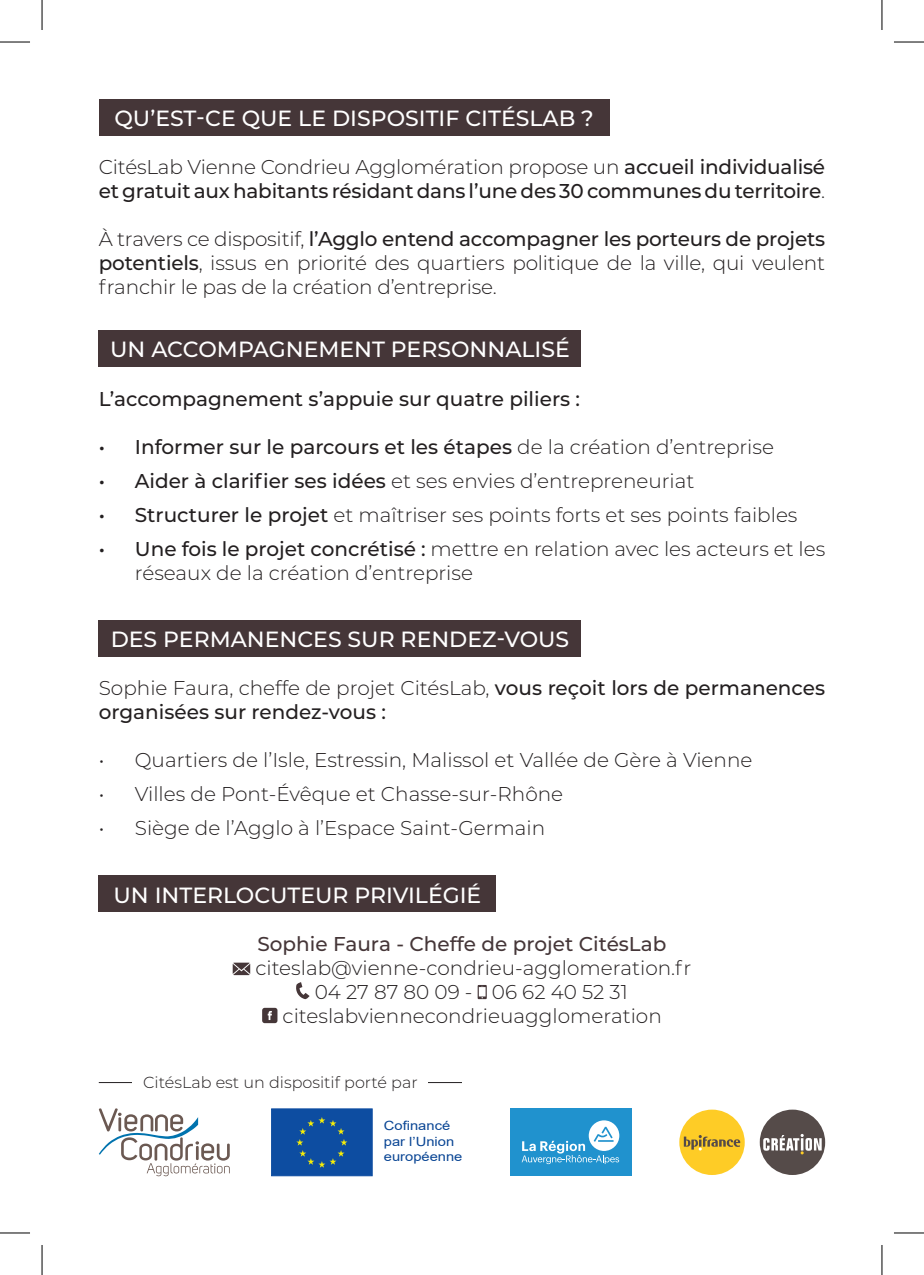
<style>
.page{position:relative;width:924px;height:1275px;background:#fff}
.page>*{position:absolute;margin:0;border:0;box-sizing:border-box;transform-origin:0 0}
.t1{font:500 22px "Montserrat";color:#fff}
.t2{font:300 20px/24px "Montserrat";color:#231f20;text-align:justify}
.t3{font:500 20px/24px "Montserrat";letter-spacing:-.005em;color:#231f20}
.t4{font:500 20px "Montserrat";color:#453638}
.t5{font:300 16px "Montserrat";color:#231f20}
.t6{font:12.8px/15.2px "Arial";color:#094594;scale:1.16 1}
.s1{font-weight:300}
.s2{font-weight:500}
</style>
<div class="page">
<div style="left:99px;top:99px;width:510px;height:37px;background:#453638"></div>
<div style="left:99px;top:330px;width:482px;height:37px;background:#453638"></div>
<div style="left:99px;top:620px;width:482px;height:36px;background:#453638"></div>
<div style="left:99px;top:875px;width:397px;height:37px;background:#453638"></div>
<svg style="left:232px;top:962px;width:18px;height:13px"></svg>
<svg style="left:296px;top:982px;width:13px;height:17px"></svg>
<svg style="left:477px;top:985px;width:9px;height:14px"></svg>
<div style="left:262px;top:1007px;width:15px;height:16px;background:#453638;border-radius:3px"></div>
<svg style="left:267px;top:1011px;width:5px;height:9px"></svg>
<div style="left:509px;top:1108px;width:122px;height:68px;background:#2092ce"></div>
<svg style="left:521px;top:1120px;width:98px;height:44px"></svg>
<div style="left:759px;top:1109px;width:65px;height:66px;background:#554b49;border-radius:50%"></div>
<div style="left:678px;top:1109px;width:66px;height:66px;background:#fecc26;border-radius:50%"></div>
<svg style="left:763px;top:1134px;width:58px;height:20px"></svg>
<svg style="left:683px;top:1135px;width:57px;height:15px"></svg>
<div style="left:271px;top:1108px;width:101px;height:68px;background:#0d4da1;border:1px solid #0d4da1"></div>
<svg style="left:296px;top:1117px;width:51px;height:50px"></svg>
<hr style="left:99px;top:1082px;width:363px;height:1px;background:#231f20">
<div style="left:133px;top:1072px;width:295px;height:16px;background:#fff"></div>
<svg style="left:99px;top:1108px;width:131px;height:68px"></svg>
<hr style="left:0;top:42px;width:30px;height:1px;background:#000">
<hr style="left:893px;top:42px;width:30px;height:1px;background:#000">
<hr style="left:0;top:1232px;width:30px;height:1px;background:#000">
<hr style="left:893px;top:1232px;width:30px;height:1px;background:#000">
<hr style="left:42px;top:0;width:1px;height:30px;background:#000">
<hr style="left:42px;top:1245px;width:1px;height:30px;background:#000">
<hr style="left:881px;top:0;width:1px;height:30px;background:#000">
<hr style="left:881px;top:1245px;width:1px;height:30px;background:#000">
<p class="t1" style="left:114px;top:103px;width:481px">QU’EST-CE QUE LE DISPOSITIF CITÉSLAB ?</p>
<p class="t3" style="left:99px;top:154px;width:727px"><span class="s1">CitésLab Vienne Condrieu Agglomération propose un</span> accueil individualisé et gratuit aux habitants résidant dans l’une des 30 communes du territoire<span class="s1">.</span></p>
<p class="t2" style="left:99px;top:227px;width:727px">À travers ce dispositif, <span class="s2">l’Agglo entend accompagner les porteurs de projets potentiels</span>, issus en priorité des quartiers politique de la ville, qui veulent franchir le pas de la création d’entreprise.</p>
<p class="t1" style="left:110px;top:334px;width:461px">UN ACCOMPAGNEMENT PERSONNALISÉ</p>
<p class="t3" style="left:99px;top:386px;width:482px">L’accompagnement s’appuie sur quatre piliers :</p>
<p class="t3" style="left:99px;top:434px;width:676px">• Informer sur le parcours et les étapes <span class="s1">de la création d’entreprise</span></p>
<p class="t2" style="left:99px;top:468px;width:597px"><span class="s2">• Aider à clarifier ses idées</span> et ses envies d’entrepreneuriat</p>
<p class="t2" style="left:99px;top:502px;width:700px"><span class="s2">• Structurer le projet</span> et maîtriser ses points forts et ses points faibles</p>
<p class="t2" style="left:135px;top:536px;width:691px;text-indent:-36px"><span class="s2">• Une fois le projet concrétisé :</span> mettre en relation avec les acteurs et les réseaux de la création d’entreprise</p>
<p class="t1" style="left:111px;top:624px;width:460px">DES PERMANENCES SUR RENDEZ-VOUS</p>
<p class="t3" style="left:99px;top:675px;width:727px"><span class="s1">Sophie Faura, cheffe de projet CitésLab,</span> vous reçoit lors de permanences organisées sur rendez-vous :</p>
<p class="t2" style="left:99px;top:747px;width:655px">• Quartiers de l’Isle, Estressin, Malissol et Vallée de Gère à Vienne</p>
<p class="t2" style="left:99px;top:781px;width:465px">• Villes de Pont-Évêque et Chasse-sur-Rhône</p>
<p class="t2" style="left:99px;top:815px;width:447px">• Siège de l’Agglo à l’Espace Saint-Germain</p>
<p class="t1" style="left:113px;top:879px;width:369px">UN INTERLOCUTEUR PRIVILÉGIÉ</p>
<p class="t4" style="left:257px;top:930px;width:410px">Sophie Faura - Cheffe de projet CitésLab</p>
<p class="t2" style="left:255px;top:955px;width:437px;text-align:center">citeslab@vienne-condrieu-agglomeration.fr<br>04 27 87 80 09 - 06 62 40 52 31 citeslabviennecondrieuagglomeration</p>
<p class="t5" style="left:143px;top:1071px;width:276px">CitésLab est un dispositif porté par</p>
<p class="t6" style="left:384px;top:1118px;width:69px">Cofinancé par l’Union européenne</p>
</div>
